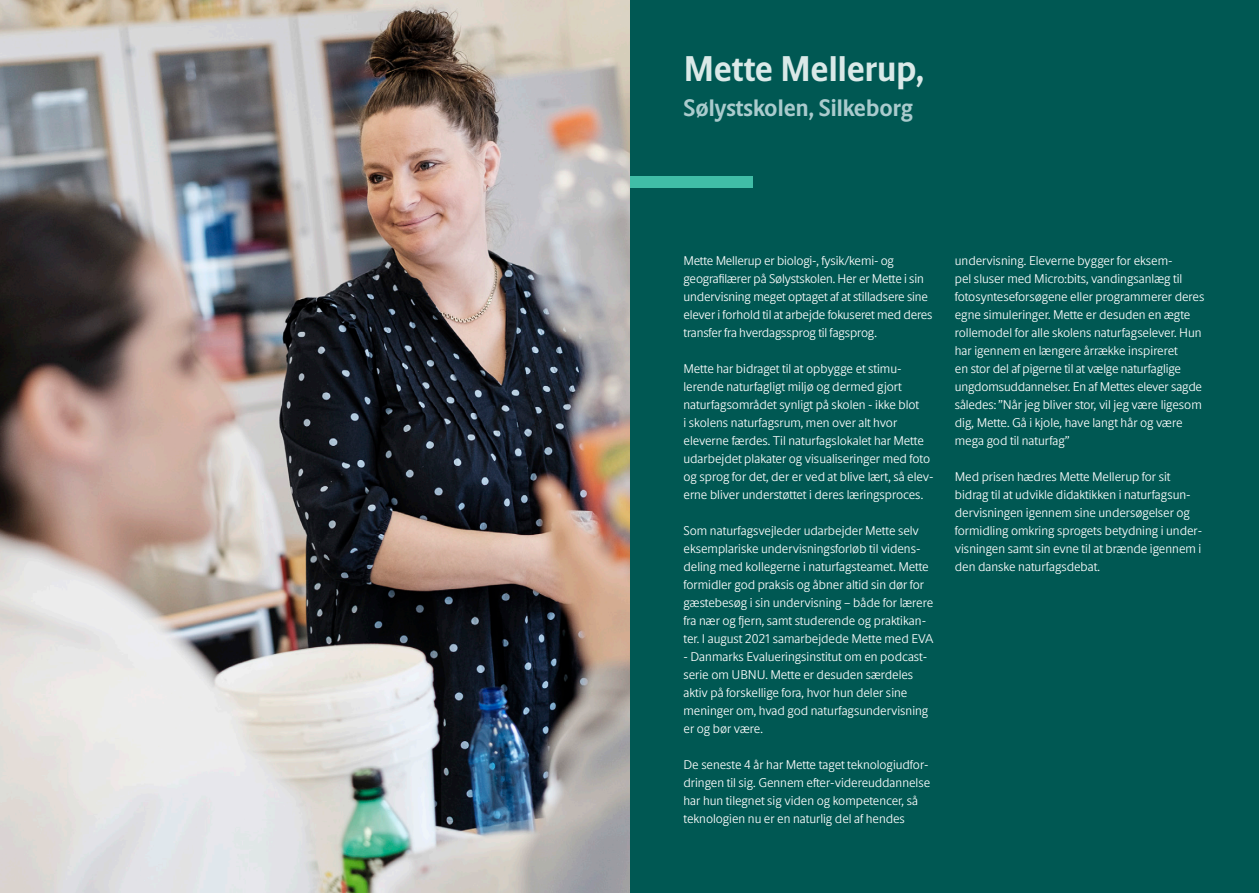
<style>
.page{position:relative;width:1259px;height:893px;background:#fff}
.page>*{position:absolute;margin:0;border:0;box-sizing:border-box;transform-origin:0 0}
.Header_-_Name{font:700 36px "Novo Apply Sans";color:#dae9e8}
.Header_-_sub{font:700 24px "Novo Apply Sans";color:#aacbcd}
.bread{font:300 12.75px/18px "Novo Apply Sans";color:#fff}
</style>
<div class="page">
<div style="left:629px;top:0;width:630px;height:893px;background:#005853"></div>
<div style="left:629px;top:176px;width:124px;height:11px;background:#40bda7"></div>
<img style="left:0;top:0;width:629px;height:893px">
<p class="Header_-_Name" style="left:683px;top:43px;width:242px">Mette Mellerup,</p>
<p class="Header_-_sub" style="left:683px;top:90px;width:231px">Sølystskolen, Silkeborg</p>
<p class="bread" style="left:683px;top:251px;width:250px">Mette Mellerup er biologi-, fysik/kemi- og geografilærer på Sølystskolen. Her er Mette i sin undervisning meget optaget af at stilladsere sine elever i forhold til at arbejde fokuseret med deres transfer fra hverdagssprog til fagsprog.</p>
<p class="bread" style="left:683px;top:359px;width:219px">Mette har bidraget til at opbygge et stimu-</p>
<p class="bread" style="left:683px;top:377px;width:252px">lerende naturfagligt miljø og dermed gjort naturfagsområdet synligt på skolen - ikke blot<br>i skolens naturfagsrum, men over alt hvor eleverne færdes. Til naturfagslokalet har Mette udarbejdet plakater og visualiseringer med foto og sprog for det, der er ved at blive lært, så elev&shy;erne bliver understøttet i deres læringsproces.</p>
<p class="bread" style="left:683px;top:521px;width:251px">Som naturfagsvejleder udarbejder Mette selv eksemplariske undervisningsforløb til videns&shy;deling med kollegerne i naturfagsteamet. Mette formidler god praksis og åbner altid sin dør for gæstebesøg i sin undervisning – både for lærere fra nær og fjern, samt studerende og praktikan&shy;ter. I august 2021 samarbejdede Mette med EVA</p>
<p class="bread" style="left:683px;top:647px;width:245px">- Danmarks Evalueringsinstitut om en podcast&shy;serie om UBNU. Mette er desuden særdeles</p>
<p class="bread" style="left:683px;top:683px;width:246px">aktiv på forskellige fora, hvor hun deler sine meninger om, hvad god naturfagsundervisning er og bør være.</p>
<p class="bread" style="left:683px;top:755px;width:248px">De seneste 4 år har Mette taget teknologiudfor&shy;dringen til sig. Gennem efter-videreuddannelse har hun tilegnet sig viden og kompetencer, så teknologien nu er en naturlig del af hendes</p>
<p class="bread" style="left:955px;top:251px;width:251px">undervisning. Eleverne bygger for eksem-<br>pel sluser med Micro:bits, vandingsanlæg til fotosynteseforsøgene eller programmerer deres egne simuleringer. Mette er desuden en ægte rollemodel for alle skolens naturfagselever. Hun har igennem en længere årrække inspireret<br>en stor del af pigerne til at vælge naturfaglige ungdomsuddannelser. En af Mettes elever sagde således: ”Når jeg bliver stor, vil jeg være ligesom dig, Mette. Gå i kjole, have langt hår og være mega god til naturfag”</p>
<p class="bread" style="left:955px;top:467px;width:249px">Med prisen hædres Mette Mellerup for sit bidrag til at udvikle didaktikken i naturfagsun&shy;dervisningen igennem sine undersøgelser og formidling omkring sprogets betydning i under&shy;visningen samt sin evne til at brænde igennem i den danske naturfagsdebat.</p>
</div>
